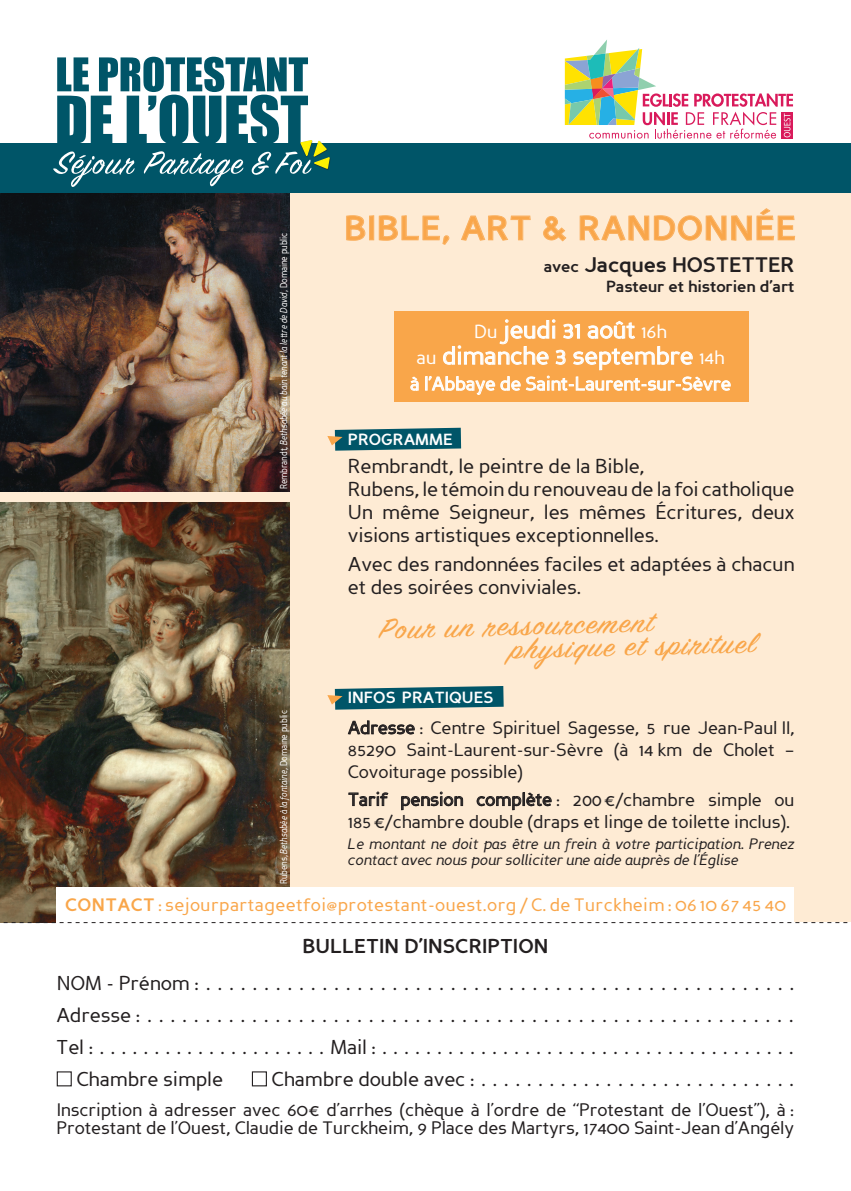
<style>
.page{position:relative;width:851px;height:1191px;background:#fff}
.page>*{position:absolute;margin:0;border:0;box-sizing:border-box;transform-origin:0 0}
.t1{font:700 34px "Perspective Sans";letter-spacing:.02em;color:#f9a64a}
.t2{font:italic 30.6px/24.4px "Sign Painter House Script";color:#f9a64a;scale:1.1 1}
.t3{font:24.4px/26px "Perspective Sans";letter-spacing:-.01em;color:#fff;text-align:center}
.t4{font:700 21px "Perspective Sans";color:#231f20}
.t5{font:20px/23px "Perspective Sans";letter-spacing:-.01em;color:#231f20}
.t6{font:700 20px "Perspective Sans";color:#231f20}
.t7{font:18.8px "Perspective Sans";letter-spacing:-.01em;color:#fff}
.t8{font:18px/22px "Perspective Sans";letter-spacing:-.01em;color:#231f20}
.t9{font:18px "Perspective Sans";letter-spacing:.02em;color:#f9a64a}
.t10{font:700 16.2px "Perspective Sans";color:#fff}
.t11{font:700 16px "Perspective Sans";color:#231f20}
.t12{font:italic 15px/16px "Perspective Sans";letter-spacing:-.01em;color:#231f20}
.t13{font:italic 10px "Perspective Sans";letter-spacing:-.01em;color:#fff;scale:.81 1}
.s1{font-style:normal}
.s2{font-size:16px}
.s3{font-size:18.8px}
.s4{font-size:20.2px}
.s5{font-weight:700}
</style>
<div class="page">
<img style="left:0;top:502px;width:290px;height:420px">
<img style="left:0;top:192px;width:290px;height:300px">
<div style="left:290px;top:169px;width:560px;height:752px;background:#feebd4"></div>
<div style="left:394px;top:311px;width:354px;height:91px;background:#f9a64a"></div>
<div style="left:57px;top:887px;width:737px;height:39px;background:#fff"></div>
<svg style="left:0;top:922px;width:848px;height:1px"></svg>
<div style="left:57px;top:1071px;width:15px;height:15px;border:1px solid #231f20"></div>
<div style="left:252px;top:1071px;width:15px;height:15px;border:1px solid #231f20"></div>
<svg style="left:410px;top:376px;width:9px;height:15px"></svg>
<svg style="left:425px;top:319px;width:306px;height:76px"></svg>
<svg style="left:346px;top:215px;width:20px;height:26px"></svg>
<div style="left:369px;top:215px;width:5px;height:25px;border:1px solid #fab05f"></div>
<svg style="left:378px;top:215px;width:72px;height:30px"></svg>
<svg style="left:461px;top:215px;width:70px;height:26px"></svg>
<svg style="left:543px;top:216px;width:24px;height:26px"></svg>
<svg style="left:579px;top:208px;width:216px;height:33px"></svg>
<div style="left:0;top:143px;width:850px;height:49px;background:#005568"></div>
<div style="left:781px;top:112px;width:12px;height:27px;background:#d91a5b"></div>
<svg style="left:564px;top:40px;width:228px;height:99px"></svg>
<svg style="left:53px;top:57px;width:278px;height:130px"></svg>
<svg style="left:348px;top:720px;width:66px;height:14px"></svg>
<svg style="left:348px;top:791px;width:40px;height:15px"></svg>
<svg style="left:401px;top:791px;width:62px;height:19px"></svg>
<svg style="left:476px;top:792px;width:75px;height:18px"></svg>
<svg style="left:327px;top:686px;width:176px;height:23px;background:#256a75"></svg>
<svg style="left:327px;top:428px;width:134px;height:23px;background:#286b76"></svg>
<div style="left:0;top:492px;width:290px;height:10px;background:#feebd4"></div>
<p class="t13" style="left:278px;top:489px;width:319px;rotate:-90deg"><span class="s1">Rembrandt,</span> Bethsabée au bain tenant la lettre de David<span class="s1">, Domaine public</span></p>
<h1 class="t1" style="left:344px;top:208px;width:453px">BIBLE, ART &amp; RANDONNÉE</h1>
<p class="t4" style="left:543px;top:252px;width:158px"><span class="s2">AVEC</span> JACQUES HOSTETTER</p>
<p class="t11" style="left:606px;top:277px;width:190px">PASTEUR ET HISTORIEN D’ART</p>
<p class="t3" style="left:416px;top:317px;width:309px"><span class="s3">Du</span> jeudi 31 août <span class="s3">16h<br>au</span> dimanche 3 septembre <span class="s3">14h</span></p>
<p class="t7" style="left:410px;top:373px;width:322px">à l’Abbaye de Saint-Laurent-sur-Sèvre</p>
<p class="t10" style="left:348px;top:429px;width:106px">PROGRAMME</p>
<p class="t5" style="left:348px;top:455px;width:448px">Rembrandt, le peintre de la Bible,<br>Rubens, le témoin du renouveau de la foi catholique Un même Seigneur, les mêmes Écritures, deux visions artistiques exceptionnelles.</p>
<p class="t5" style="left:348px;top:553px;width:448px">Avec des randonnées faciles et adaptées à chacun et des soirées conviviales.</p>
<h2 class="t2" style="left:508px;top:616px;width:224px;text-indent:-130px;rotate:-2deg">Pour un ressourcement physique et spirituel</h2>
<p class="t10" style="left:348px;top:688px;width:147px">INFOS PRATIQUES</p>
<p class="t8" style="left:348px;top:717px;width:448px;text-align:justify">Adresse : Centre Spirituel Sagesse, 5 rue Jean-Paul II, 85290 Saint-Laurent-sur-Sèvre (à 14 km de Cholet – Covoiturage possible)</p>
<p class="t8" style="left:348px;top:788px;width:448px">Tarif pension complète : 2<span class="s4">oo</span>€/chambre simple ou<br>185€/chambre double (draps et linge de toilette inclus).</p>
<p class="t12" style="left:348px;top:836px;width:448px">Le montant ne doit pas être un frein à votre participation. Prenez contact avec nous pour solliciter une aide auprès de l’Église</p>
<p class="t9" style="left:65px;top:894px;width:722px"><span class="s5">CONTACT</span> : sejourpartageetfoi@protestant-ouest.org / C. de Turckheim : 06 10 67 45 40</p>
<p class="t13" style="left:278px;top:884px;width:216px;rotate:-90deg"><span class="s1">Rubens,</span> Bethsabée à la fontaine, <span class="s1">Domaine public</span></p>
<p class="t6" style="left:302px;top:934px;width:247px">BULLETIN D’INSCRIPTION</p>
<p class="t5" style="left:57px;top:972px;width:738px">NOM - Prénom :...................................................</p>
<p class="t5" style="left:57px;top:1004px;width:738px">Adresse :........................................................</p>
<p class="t5" style="left:56px;top:1036px;width:738px">Tel :.....................Mail :......................................</p>
<p class="t5" style="left:76px;top:1068px;width:148px">Chambre simple</p>
<p class="t5" style="left:271px;top:1068px;width:524px">Chambre double avec :............................</p>
<p class="t8" style="left:57px;top:1100px;width:738px;line-height:18px">Inscription à adresser avec 60€ d’arrhes (chèque à l’ordre de ‘‘Protestant de l’Ouest’’), à :<br>Protestant de l’Ouest, Claudie de Turckheim, 9 Place des Martyrs, 17400 Saint-Jean d’Angély</p>
</div>
